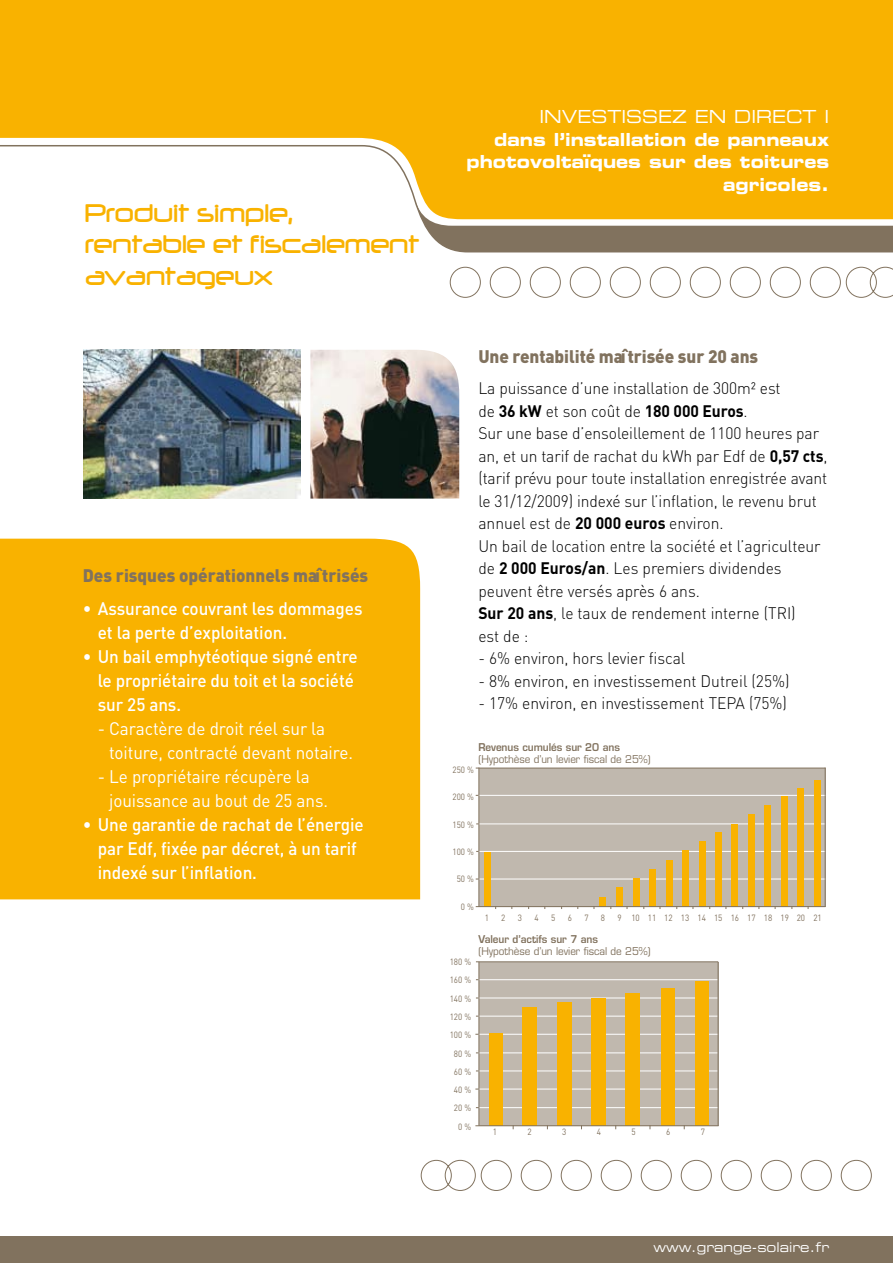
<style>
.page{position:relative;width:893px;height:1263px;background:#fff}
.page>*{position:absolute;margin:0;border:0;box-sizing:border-box;transform-origin:0 0}
.t1{font:30px/31.5px "Neuropol";color:#f9b200;scale:.9 1}
.t2{font:500 18px/24px "DIN";letter-spacing:-.005em;color:#fff;scale:.95 1}
.t3{font:18px/24px "DIN";letter-spacing:-.005em;color:#fff;scale:.95 1}
.t4{font:18px/22.5px "Eurostile LT Bold Extended Two";color:#fff;text-align:right;scale:.9 1}
.t5{font:900 18px "DIN";color:#81725e;scale:.95 1}
.t6{font:18px "Eurostile LT Extended Two";color:#fff;scale:.9 1}
.t7{font:300 16.5px/22.5px "DIN";letter-spacing:-.005em;color:#000;scale:.95 1}
.t8{font:13.5px "Eurostile LT Extended Two";color:#fff;scale:.9 1}
.t9{font:10.5px "Eurostile LT";letter-spacing:-.005em;color:#81725e;scale:.95 1}
.t10{font:600 10.5px "Eurostile LT";letter-spacing:-.005em;color:#81725e;scale:.95 1}
.t11{font:9px/18.3px "DIN";color:#81725e;text-align:right;scale:.9 1}
.s1{font-weight:700}
</style>
<div class="page">
<svg style="left:421px;top:1160px;width:451px;height:31px"></svg>
<img style="left:310px;top:350px;width:149px;height:149px">
<img style="left:84px;top:350px;width:217px;height:149px">
<div style="left:0;top:0;width:893px;height:144px;background:#f9b200"></div>
<svg style="left:450px;top:267px;width:443px;height:31px"></svg>
<svg style="left:0;top:144px;width:893px;height:109px"></svg>
<div style="left:0;top:1237px;width:893px;height:26px;background:#81725e"></div>
<div style="left:0;top:539px;width:420px;height:360px;background:#f9b200"></div>
<div style="left:479px;top:962px;width:239px;height:164px;background:#c0b8ae"></div>
<hr style="left:479px;top:1107px;width:239px;height:1px;background:#fff">
<hr style="left:479px;top:1089px;width:239px;height:1px;background:#fff">
<hr style="left:479px;top:1071px;width:239px;height:1px;background:#fff">
<hr style="left:479px;top:1053px;width:239px;height:1px;background:#fff">
<hr style="left:479px;top:1034px;width:239px;height:1px;background:#fff">
<hr style="left:479px;top:1016px;width:239px;height:1px;background:#fff">
<hr style="left:479px;top:998px;width:239px;height:1px;background:#fff">
<hr style="left:479px;top:979px;width:239px;height:1px;background:#fff">
<hr style="left:476px;top:961px;width:242px;height:1px;background:#81725e">
<div style="left:489px;top:1033px;width:13px;height:93px;background:#f9b200"></div>
<div style="left:523px;top:1007px;width:14px;height:119px;background:#f9b200"></div>
<div style="left:557px;top:1002px;width:14px;height:124px;background:#f9b200"></div>
<div style="left:591px;top:998px;width:15px;height:128px;background:#f9b200"></div>
<div style="left:625px;top:993px;width:15px;height:133px;background:#f9b200"></div>
<div style="left:661px;top:988px;width:13px;height:138px;background:#f9b200"></div>
<div style="left:695px;top:981px;width:13px;height:145px;background:#f9b200"></div>
<hr style="left:476px;top:1125px;width:242px;height:1px;background:#81725e">
<hr style="left:479px;top:962px;width:1px;height:164px;background:#81725e">
<hr style="left:718px;top:962px;width:1px;height:164px;background:#81725e">
<div style="left:479px;top:768px;width:346px;height:138px;background:#c0b8ae"></div>
<hr style="left:479px;top:879px;width:346px;height:1px;background:#fff">
<hr style="left:479px;top:851px;width:346px;height:1px;background:#fff">
<hr style="left:479px;top:824px;width:346px;height:1px;background:#fff">
<hr style="left:479px;top:795px;width:346px;height:1px;background:#fff">
<hr style="left:476px;top:768px;width:349px;height:1px;background:#81725e">
<hr style="left:479px;top:768px;width:1px;height:138px;background:#81725e">
<hr style="left:825px;top:768px;width:1px;height:138px;background:#81725e">
<div style="left:484px;top:852px;width:7px;height:54px;background:#f9b200"></div>
<div style="left:599px;top:897px;width:7px;height:9px;background:#f9b200"></div>
<div style="left:616px;top:887px;width:7px;height:19px;background:#f9b200"></div>
<div style="left:633px;top:878px;width:6px;height:28px;background:#f9b200"></div>
<div style="left:649px;top:869px;width:7px;height:37px;background:#f9b200"></div>
<div style="left:666px;top:860px;width:6px;height:46px;background:#f9b200"></div>
<div style="left:682px;top:850px;width:7px;height:56px;background:#f9b200"></div>
<div style="left:699px;top:841px;width:6px;height:65px;background:#f9b200"></div>
<div style="left:715px;top:832px;width:7px;height:74px;background:#f9b200"></div>
<div style="left:732px;top:824px;width:6px;height:82px;background:#f9b200"></div>
<div style="left:748px;top:814px;width:7px;height:92px;background:#f9b200"></div>
<div style="left:764px;top:805px;width:7px;height:101px;background:#f9b200"></div>
<div style="left:781px;top:796px;width:6px;height:110px;background:#f9b200"></div>
<div style="left:797px;top:788px;width:7px;height:118px;background:#f9b200"></div>
<div style="left:814px;top:780px;width:6px;height:126px;background:#f9b200"></div>
<hr style="left:476px;top:906px;width:349px;height:1px;background:#81725e">
<h1 class="t1" style="left:85px;top:197px;width:373px">Produit simple, rentable et fiscalement avantageux</h1>
<p class="t5" style="left:83px;top:563px;width:302px">Des risques opérationnels maîtrisés</p>
<p class="t2" style="left:98px;top:595px;width:280px;text-indent:-15px">• Assurance couvrant les dommages et la perte d’exploitation.</p>
<p class="t2" style="left:98px;top:643px;width:275px;text-indent:-15px">• Un bail emphytéotique signé entre le propriétaire du toit et la société sur 25 ans.</p>
<p class="t3" style="left:109px;top:716px;width:258px;text-indent:-11px">- Caractère de droit réel sur la toiture, contracté devant notaire.</p>
<p class="t3" style="left:109px;top:764px;width:232px;text-indent:-11px">- Le propriétaire récupère la jouissance au bout de 25 ans.</p>
<p class="t2" style="left:98px;top:811px;width:281px;text-indent:-15px">• Une garantie de rachat de l’énergie par Edf, fixée par décret, à un tarif indexé sur l’inflation.</p>
<p class="t6" style="left:539px;top:105px;width:319px">INVESTISSEZ EN DIRECT I</p>
<p class="t4" style="left:467px;top:128px;width:404px">dans l’installation de panneaux photovoltaïques sur des toitures agricoles.</p>
<p class="t5" style="left:478px;top:344px;width:296px">Une rentabilité maîtrisée sur 20 ans</p>
<p class="t7" style="left:478px;top:377px;width:369px">La puissance d’une installation de 300m² est<br>de <span class="s1">36 kW</span> et son coût de <span class="s1">180 000 Euros</span>.<br>Sur une base d’ensoleillement de 1100 heures par an, et un tarif de rachat du kWh par Edf de <span class="s1">0,57 cts</span>, (tarif prévu pour toute installation enregistrée avant le 31/12/2009) indexé sur l’inflation, le revenu brut annuel est de <span class="s1">20 000 euros</span> environ.<br>Un bail de location entre la société et l’agriculteur de <span class="s1">2 000 Euros/an</span>. Les premiers dividendes peuvent être versés après 6 ans.<br><span class="s1">Sur 20 ans</span>, le taux de rendement interne (TRI)<br>est de :</p>
<p class="t7" style="left:478px;top:647px;width:219px">- 6% environ, hors levier fiscal</p>
<p class="t7" style="left:478px;top:669px;width:329px">- 8% environ, en investissement Dutreil (25%)</p>
<p class="t7" style="left:478px;top:692px;width:326px">- 17% environ, en investissement TEPA (75%)</p>
<p class="t10" style="left:478px;top:740px;width:151px">Revenus cumulés sur 20 ans</p>
<p class="t9" style="left:478px;top:752px;width:183px">(Hypothèse d’un levier fiscal de 25%)</p>
<p class="t11" style="left:452px;top:760px;width:25px">250 %</p>
<p class="t11" style="left:452px;top:788px;width:25px">200 %</p>
<p class="t11" style="left:452px;top:815px;width:25px">150 %</p>
<p class="t11" style="left:452px;top:842px;width:25px">100 %</p>
<p class="t11" style="left:457px;top:870px;width:21px">50 %</p>
<p class="t11" style="left:461px;top:897px;width:16px">0 %</p>
<p class="t11" style="left:485px;top:909px;width:6px">1</p>
<p class="t11" style="left:501px;top:909px;width:6px">2</p>
<p class="t11" style="left:518px;top:909px;width:6px">3</p>
<p class="t11" style="left:534px;top:909px;width:6px">4</p>
<p class="t11" style="left:551px;top:909px;width:6px">5</p>
<p class="t11" style="left:568px;top:909px;width:6px">6</p>
<p class="t11" style="left:584px;top:909px;width:6px">7</p>
<p class="t11" style="left:601px;top:909px;width:6px">8</p>
<p class="t11" style="left:618px;top:909px;width:228px">9 10 11 12 13 14 15 16 17 18 19 20 21</p>
<p class="t10" style="left:478px;top:933px;width:128px">Valeur d’actifs sur 7 ans</p>
<p class="t9" style="left:478px;top:945px;width:183px">(Hypothèse d’un levier fiscal de 25%)</p>
<p class="t11" style="left:450px;top:952px;width:25px">180 %<br>160 %<br>140 %<br>120 %<br>100 %<br>80 %<br>60 %<br>40 %<br>20 %<br>0 %</p>
<p class="t11" style="left:493px;top:1122px;width:6px">1</p>
<p class="t11" style="left:527px;top:1122px;width:6px">2</p>
<p class="t11" style="left:562px;top:1122px;width:6px">3</p>
<p class="t11" style="left:597px;top:1122px;width:6px">4</p>
<p class="t11" style="left:631px;top:1122px;width:6px">5</p>
<p class="t11" style="left:666px;top:1122px;width:6px">6</p>
<p class="t11" style="left:701px;top:1122px;width:6px">7</p>
<p class="t8" style="left:653px;top:1238px;width:197px">www.grange-solaire.fr</p>
</div>
